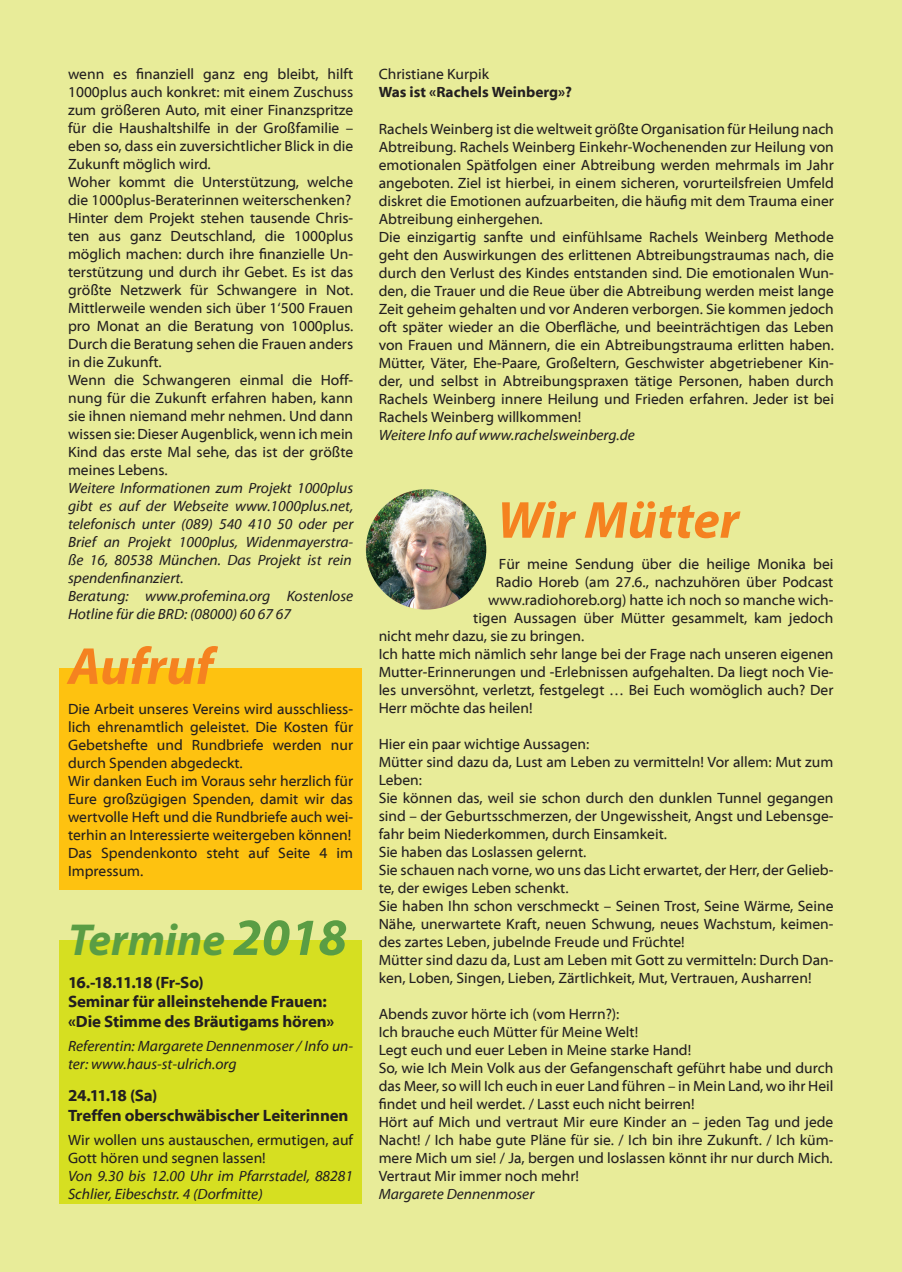
<style>
.page{position:relative;width:902px;height:1272px;background:#fff}
.page>*{position:absolute;margin:0;border:0;box-sizing:border-box;transform-origin:0 0}
.Titel_gross_orange{font:italic 700 52.5px "Myriad Pro";color:#f58220}
.Text_fett_klein{font:italic 700 52.5px "Myriad Pro";color:#f58220}
.Titel_gross_grün{font:italic 700 45px "Myriad Pro";color:#5a9d44}
.Titel_Termine{font:700 16.5px/19.8px "Myriad Web Pro";letter-spacing:-.01em;color:#231f20}
.Titel_Termine-2{font:700 16.5px "Myriad Web Pro";letter-spacing:-.055em;color:#231f20}
.Text_Normal{font:15px/18px "Myriad Web Pro";color:#231f20;text-align:justify}
.Text_kursiv{font:italic 15px/18px "Myriad Web Pro";color:#231f20}
.Text_fett_klein-2{font:700 15px "Myriad Web Pro";color:#231f20}
.s1{font-size:52.5px}
</style>
<div class="page">
<div style="left:0;top:0;width:901px;height:1271px;background:#e8ec99"></div>
<div style="left:60px;top:940px;width:301px;height:263px;background:#d6df21"></div>
<img style="left:366px;top:489px;width:120px;height:120px;border-radius:60px">
<div style="left:60px;top:668px;width:301px;height:221px;background:#fec210"></div>
<p class="Text_Normal" style="left:68px;top:65px;width:287px">wenn es finanziell ganz eng bleibt, hilft 1000plus auch konkret: mit einem Zuschuss zum größeren Auto, mit einer Finanzspritze für die Haushaltshilfe in der Großfamilie – eben so, dass ein zuversichtlicher Blick in die Zukunft möglich wird.</p>
<p class="Text_Normal" style="left:68px;top:173px;width:287px">Woher kommt die Unterstützung, welche die 1000plus-Beraterinnen weiterschenken?</p>
<p class="Text_Normal" style="left:68px;top:209px;width:287px">Hinter dem Projekt stehen tausende Chris&shy;ten aus ganz Deutschland, die 1000plus möglich machen: durch ihre finanzielle Un&shy;terstützung und durch ihr Gebet. Es ist das größte Netzwerk für Schwangere in Not.<br>Mittlerweile wenden sich über 1‘500 Frauen pro Monat an die Beratung von 1000plus.<br>Durch die Beratung sehen die Frauen anders in die Zukunft.</p>
<p class="Text_Normal" style="left:68px;top:371px;width:287px">Wenn die Schwangeren einmal die Hoff&shy;nung für die Zukunft erfahren haben, kann sie ihnen niemand mehr nehmen. Und dann wissen sie: Dieser Augenblick, wenn ich mein Kind das erste Mal sehe, das ist der größte meines Lebens.</p>
<p class="Text_kursiv" style="left:68px;top:479px;width:287px;text-align:justify">Weitere Informationen zum Projekt 1000plus gibt es auf der Webseite www.1000plus.net, telefonisch unter (089) 540 410 50 oder per Brief an Projekt 1000plus, Widenmayerstra&shy;ße 16, 80538 München. Das Projekt ist rein spendenfinanziert.</p>
<p class="Text_kursiv" style="left:68px;top:587px;width:286px">Beratung: www.profemina.org Kostenlose<br>Hotline für die BRD: (08000) 60 67 67</p>
<p class="Text_fett_klein" style="left:68px;top:632px;width:146px">Aufruf</p>
<p class="Text_Normal" style="left:68px;top:700px;width:286px">Die Arbeit unseres Vereins wird ausschliess&shy;lich ehrenamtlich geleistet. Die Kosten für Gebetshefte und Rundbriefe werden nur durch Spenden abgedeckt.</p>
<p class="Text_Normal" style="left:68px;top:772px;width:286px">Wir danken Euch im Voraus sehr herzlich für Eure großzügigen Spenden, damit wir das wertvolle Heft und die Rundbriefe auch wei&shy;terhin an Interessierte weitergeben können!</p>
<p class="Text_Normal" style="left:68px;top:844px;width:286px">Das Spendenkonto steht auf Seite 4 im<br>Impressum.</p>
<p class="Titel_gross_grün" style="left:68px;top:910px;width:280px">Termine <span class="s1">2018</span></p>
<p class="Titel_Termine-2" style="left:68px;top:972px;width:137px">16.-18.11.18 (Fr-So)</p>
<p class="Titel_Termine" style="left:68px;top:992px;width:268px">Seminar für alleinstehende Frauen: «Die Stimme des Bräutigams hören»</p>
<p class="Text_kursiv" style="left:68px;top:1037px;width:286px">Referentin: Margarete Dennenmoser / Info un&shy;ter: www.haus-st-ulrich.org</p>
<p class="Titel_Termine" style="left:68px;top:1085px;width:91px">24.11.18 (Sa)</p>
<p class="Titel_Termine" style="left:68px;top:1105px;width:282px">Treffen oberschwäbischer Leiterinnen</p>
<p class="Text_Normal" style="left:68px;top:1131px;width:286px">Wir wollen uns austauschen, ermutigen, auf<br>Gott hören und segnen lassen!</p>
<p class="Text_kursiv" style="left:68px;top:1167px;width:286px">Von 9.30 bis 12.00 Uhr im Pfarrstadel, 88281<br>Schlier, Eibeschstr. 4 (Dorfmitte)</p>
<p class="Text_Normal" style="left:378px;top:66px;width:112px">Christiane Kurpik</p>
<p class="Text_fett_klein-2" style="left:378px;top:84px;width:195px">Was ist «Rachels Weinberg»?</p>
<p class="Text_Normal" style="left:378px;top:120px;width:456px">Rachels Weinberg ist die weltweit größte Organisation für Heilung nach Abtreibung. Rachels Weinberg Einkehr-Wochenenden zur Heilung von emotionalen Spätfolgen einer Abtreibung werden mehrmals im Jahr angeboten. Ziel ist hierbei, in einem sicheren, vorurteilsfreien Umfeld diskret die Emotionen aufzuarbeiten, die häufig mit dem Trauma einer Abtreibung einhergehen.</p>
<p class="Text_Normal" style="left:378px;top:228px;width:457px">Die einzigartig sanfte und einfühlsame Rachels Weinberg Methode geht den Auswirkungen des erlittenen Abtreibungstraumas nach, die durch den Verlust des Kindes entstanden sind. Die emotionalen Wun&shy;den, die Trauer und die Reue über die Abtreibung werden meist lange Zeit geheim gehalten und vor Anderen verborgen. Sie kommen jedoch oft später wieder an die Oberfläche, und beeinträchtigen das Leben von Frauen und Männern, die ein Abtreibungstrauma erlitten haben.<br>Mütter, Väter, Ehe-Paare, Großeltern, Geschwister abgetriebener Kin&shy;der, und selbst in Abtreibungspraxen tätige Personen, haben durch Rachels Weinberg innere Heilung und Frieden erfahren. Jeder ist bei Rachels Weinberg willkommen!</p>
<p class="Text_kursiv" style="left:378px;top:426px;width:258px">Weitere Info auf www.rachelsweinberg.de</p>
<p class="Titel_gross_orange" style="left:497px;top:486px;width:243px">Wir Mütter</p>
<p class="Text_Normal" style="left:498px;top:555px;width:336px">Fü r meine Sendung ü ber die heilige Monika bei</p>
<p class="Text_Normal" style="left:495px;top:573px;width:339px">Radio Horeb (am 27.6., nachzuhören ü ber Podcast</p>
<p class="Text_Normal" style="left:488px;top:591px;width:347px">www.radiohoreb.org) hatte ich noch so manche wich-</p>
<p class="Text_Normal" style="left:473px;top:609px;width:361px">tigen Aussagen ü ber Mütter gesammelt, kam jedoch</p>
<p class="Text_Normal" style="left:378px;top:627px;width:207px">nicht mehr dazu, sie zu bringen.</p>
<p class="Text_Normal" style="left:378px;top:645px;width:456px">Ich hatte mich nämlich sehr lange bei der Frage nach unseren eigenen Mutter-Erinnerungen und -Erlebnissen aufgehalten. Da liegt noch Vie&shy;les unversöhnt, verletzt, festgelegt … Bei Euch womöglich auch? Der Herr möchte das heilen!</p>
<p class="Text_Normal" style="left:378px;top:735px;width:212px">Hier ein paar wichtige Aussagen:</p>
<p class="Text_Normal" style="left:378px;top:753px;width:456px">Mütter sind dazu da, Lust am Leben zu vermitteln! Vor allem: Mut zum<br>Leben:</p>
<p class="Text_Normal" style="left:378px;top:789px;width:456px">Sie können das, weil sie schon durch den dunklen Tunnel gegangen sind – der Geburtsschmerzen, der Ungewissheit, Angst und Lebensge&shy;fahr beim Niederkommen, durch Einsamkeit.</p>
<p class="Text_Normal" style="left:378px;top:843px;width:209px">Sie haben das Loslassen gelernt.</p>
<p class="Text_Normal" style="left:378px;top:861px;width:456px">Sie schauen nach vorne, wo uns das Licht erwartet, der Herr, der Gelieb&shy;te, der ewiges Leben schenkt.</p>
<p class="Text_Normal" style="left:378px;top:897px;width:456px">Sie haben Ihn schon verschmeckt – Seinen Trost, Seine Wärme, Seine Nä he, unerwartete Kraft, neuen Schwung, neues Wachstum, keimen&shy;des zartes Leben, jubelnde Freude und Früchte!</p>
<p class="Text_Normal" style="left:378px;top:951px;width:456px">Mütter sind dazu da, Lust am Leben mit Gott zu vermitteln: Durch Dan&shy;ken, Loben, Singen, Lieben, Zärtlichkeit, Mut, Vertrauen, Ausharren!</p>
<p class="Text_Normal" style="left:378px;top:1005px;width:242px">Abends zuvor hörte ich (vom Herrn?):</p>
<p class="Text_Normal" style="left:378px;top:1023px;width:261px">Ich brauche euch Mütter für Meine Welt!</p>
<p class="Text_Normal" style="left:378px;top:1041px;width:314px">Legt euch und euer Leben in Meine starke Hand!</p>
<p class="Text_Normal" style="left:378px;top:1059px;width:456px">So, wie Ich Mein Volk aus der Gefangenschaft geführt habe und durch das Meer, so will Ich euch in euer Land führen – in Mein Land, wo ihr Heil findet und heil werdet. / Lasst euch nicht beirren!</p>
<p class="Text_Normal" style="left:378px;top:1113px;width:456px">Hört auf Mich und vertraut Mir eure Kinder an – jeden Tag und jede Nacht! / Ich habe gute Pläne für sie. / Ich bin ihre Zukunft. / Ich küm&shy;mere Mich um sie! / Ja, bergen und loslassen könnt ihr nur durch Mich.</p>
<p class="Text_Normal" style="left:378px;top:1167px;width:202px">Vertraut Mir immer noch mehr!</p>
<p class="Text_kursiv" style="left:378px;top:1185px;width:157px">Margarete Dennenmoser</p>
</div>
